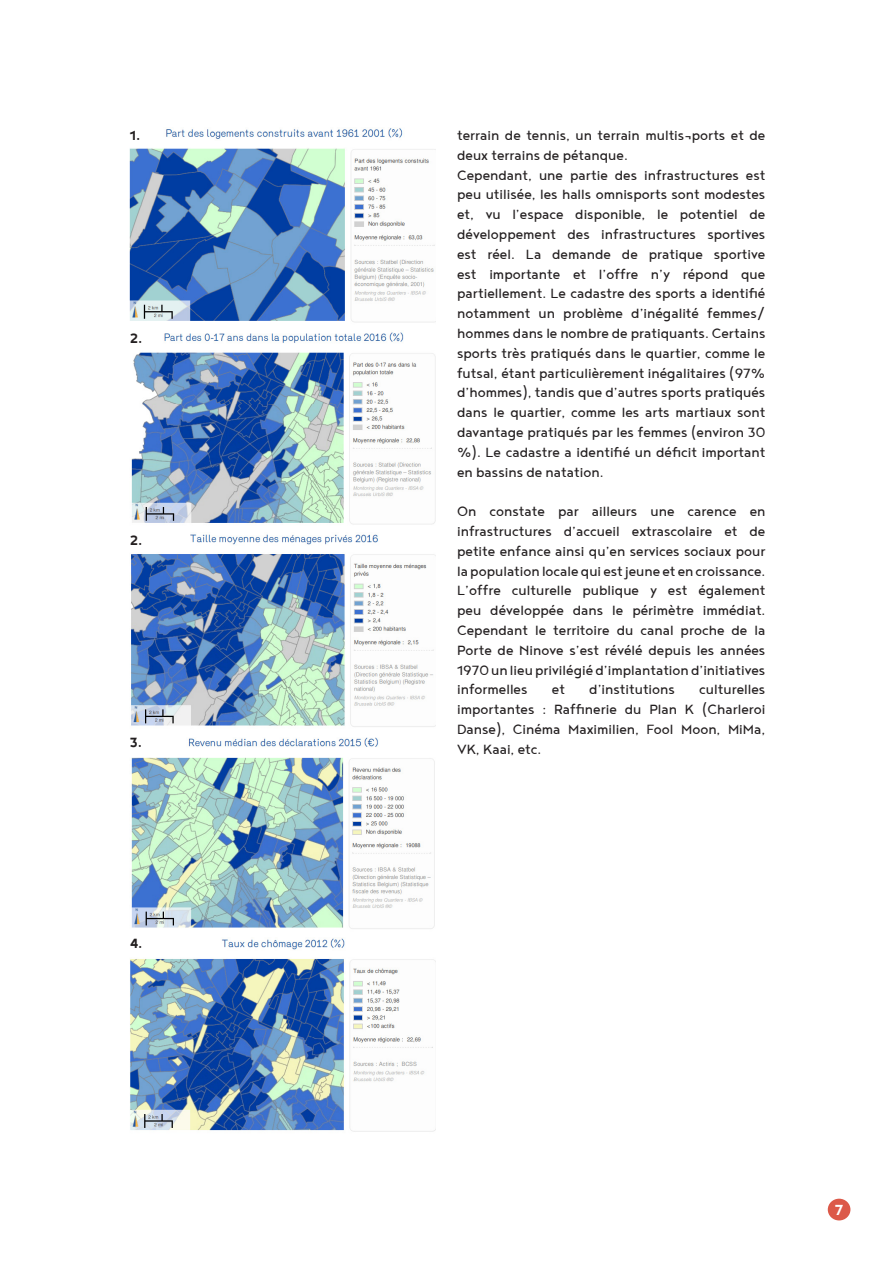
<style>
.page{position:relative;width:893px;height:1263px;background:#fff}
.page>*{position:absolute;margin:0;border:0;box-sizing:border-box;transform-origin:0 0}
.t1{font:700 18px "Noyh";color:#fff}
.t2{font:16.5px/19.8px "Noyh";color:#231f20;text-align:justify}
.t3{font:700 16.5px "Noyh";color:#231f20}
</style>
<div class="page">
<div style="left:828px;top:1199px;width:22px;height:21px;background:#dc5949;border-radius:50%"></div>
<img style="left:129px;top:128px;width:307px;height:195px">
<img style="left:131px;top:332px;width:304px;height:193px">
<img style="left:131px;top:534px;width:304px;height:193px">
<img style="left:131px;top:737px;width:304px;height:192px">
<img style="left:130px;top:938px;width:306px;height:194px">
<p class="t3" style="left:130px;top:126px;width:12px">1.</p>
<p class="t3" style="left:130px;top:329px;width:14px">2.</p>
<p class="t3" style="left:130px;top:530px;width:14px">2.</p>
<p class="t3" style="left:130px;top:733px;width:14px">3.</p>
<p class="t3" style="left:130px;top:933px;width:14px">4.</p>
<p class="t2" style="left:457px;top:125px;width:310px">terrain de tennis, un terrain multis¬ports et de deux terrains de pétanque.</p>
<p class="t2" style="left:457px;top:164px;width:310px">Cependant, une partie des infrastructures est peu utilisée, les halls omnisports sont modestes et, vu l’espace disponible, le potentiel de développement des infrastructures sportives est réel. La demande de pratique sportive est importante et l’offre n’y répond que partiellement. Le cadastre des sports a identifié notamment un problème d’inégalité femmes/ hommes dans le nombre de pratiquants. Certains sports très pratiqués dans le quartier, comme le futsal, étant particulièrement inégalitaires (97% d’hommes), tandis que d’autres sports pratiqués dans le quartier, comme les arts martiaux sont davantage pratiqués par les femmes (environ 30 %). Le cadastre a identifié un déficit important en bassins de natation.</p>
<p class="t2" style="left:457px;top:501px;width:310px">On constate par ailleurs une carence en infrastructures d’accueil extrascolaire et de petite enfance ainsi qu’en services sociaux pour la population locale qui est jeune et en croissance.</p>
<p class="t2" style="left:457px;top:580px;width:310px">L’offre culturelle publique y est également peu développée dans le périmètre immédiat.<br>Cependant le territoire du canal proche de la Porte de Ninove s’est révélé depuis les années 1970 un lieu privilégié d’implantation d’initiatives informelles</p>
<p class="t2" style="left:457px;top:679px;width:310px;text-indent:242px">culturelles importantes : Raffinerie du Plan K (Charleroi Danse), Cinéma Maximilien, Fool Moon, MiMa, VK, Kaai, etc.</p>
<p class="t2" style="left:552px;top:679px;width:15px">et</p>
<p class="t2" style="left:589px;top:679px;width:87px">d’institutions</p>
<p class="t1" style="left:835px;top:1199px;width:10px">7</p>
</div>
